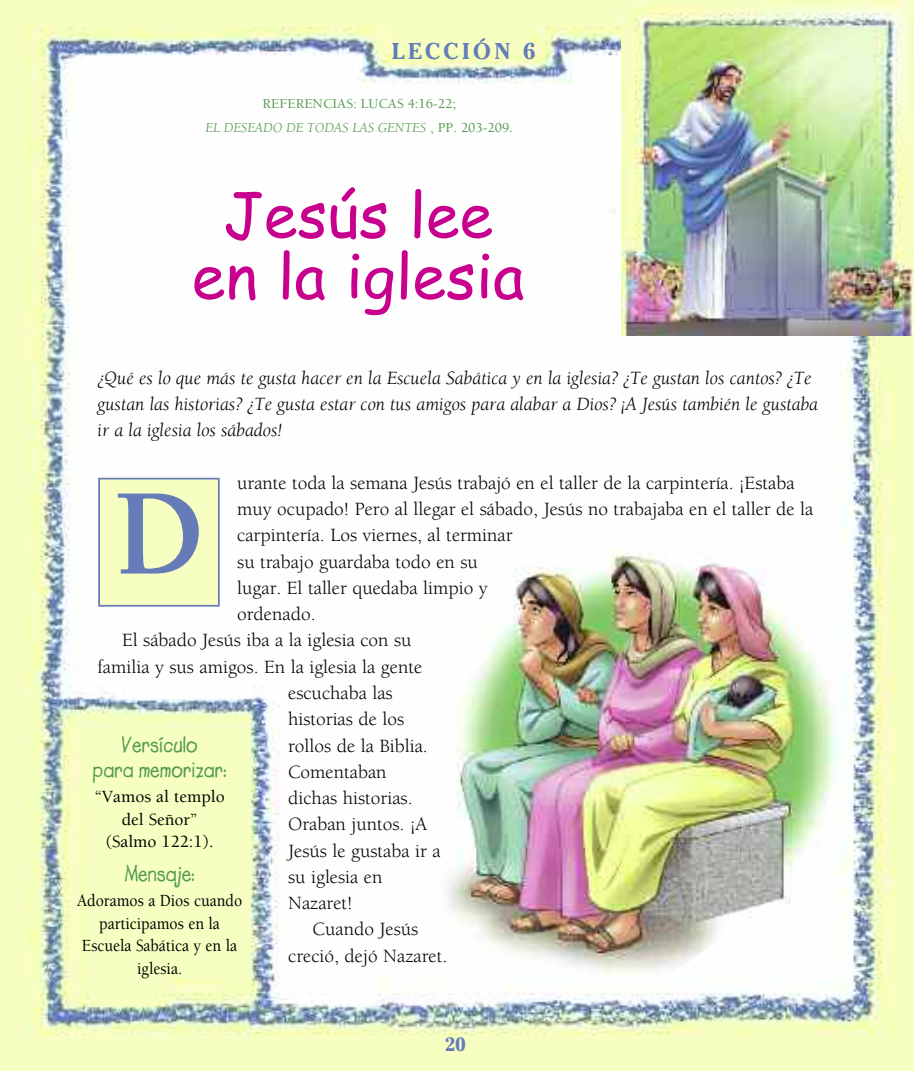
<style>
.page{position:relative;width:914px;height:1071px;background:#fff}
.page>*{position:absolute;margin:0;border:0;box-sizing:border-box;transform-origin:0 0}
.t1{font:700 126px "Berkeley";color:#657cb8}
.t2{font:61.25px/61.2px "Comic Sans MS";color:#c7008d;text-align:center}
.t3{font:700 22.75px/24.5px "Lemonade";color:#549b4d;text-align:center;scale:.9 1}
.t4{font:700 22.75px "Cheltenham";letter-spacing:.15em;color:#657cb8}
.t5{font:19.25px "Berkeley";color:#000}
.t6{font:italic 19.25px/26.2px "Berkeley";color:#000}
.t7{font:700 19.25px "Cheltenham";color:#657cb8}
.t8{font:500 17.5px/22.8px "Berkeley";color:#000;text-align:center;scale:.9 1}
.t9{font:500 17.5px/22.8px "Berkeley";color:#000;text-align:center}
.t10{font:500 14px/24.5px "Berkeley";color:#549b4d;text-align:center}
.s1{font-weight:400;font-style:italic}
</style>
<div class="page">
<img style="left:0;top:0;width:914px;height:1071px">
<div style="left:100px;top:480px;width:118px;height:125px;background:#f6ffc1"></div>
<div style="left:98px;top:478px;width:122px;height:129px;border:2px solid #657cb8"></div>
<img style="left:621px;top:0;width:292px;height:335px">
<img style="left:430px;top:540px;width:413px;height:443px">
<p class="t4" style="left:392px;top:43px;width:145px">LECCIÓN 6</p>
<p class="t10" style="left:205px;top:92px;width:309px">REFERENCIAS: LUCAS 4:16-22;<br><span class="s1">EL DESEADO DE TODAS LAS GENTES</span> , PP. 203-209.</p>
<h2 class="t2" style="left:192px;top:185px;width:334px">Jesús lee en la iglesia</h2>
<p class="t6" style="left:97px;top:366px;width:722px">¿Qué es lo que más te gusta hacer en la Escuela Sabática y en la iglesia? ¿Te gustan los cantos? ¿Te gustan las historias? ¿Te gusta estar con tus amigos para alabar a Dios? ¡A Jesús también le gustaba ir a la iglesia los sábados!</p>
<p class="t5" style="left:237px;top:475px;width:559px">urante toda la semana Jesús trabajó en el taller de la carpintería. ¡Estaba</p>
<p class="t5" style="left:237px;top:502px;width:577px">muy ocupado! Pero al llegar el sábado, Jesús no trabajaba en el taller de la</p>
<p class="t5" style="left:237px;top:528px;width:277px">carpintería. Los viernes, al terminar</p>
<p class="t5" style="left:237px;top:554px;width:242px">su trabajo guardaba todo en su</p>
<p class="t5" style="left:237px;top:580px;width:252px">lugar. El taller quedaba limpio y</p>
<p class="t5" style="left:237px;top:607px;width:80px">ordenado.</p>
<p class="t5" style="left:122px;top:633px;width:291px">El sábado Jesús iba a la iglesia con su</p>
<p class="t5" style="left:97px;top:659px;width:326px">familia y sus amigos. En la iglesia la gente</p>
<p class="t5" style="left:288px;top:685px;width:106px">escuchaba las</p>
<p class="t5" style="left:288px;top:712px;width:118px">historias de los</p>
<p class="t5" style="left:288px;top:738px;width:141px">rollos de la Biblia.</p>
<p class="t5" style="left:288px;top:764px;width:100px">Comentaban</p>
<p class="t5" style="left:288px;top:790px;width:126px">dichas historias.</p>
<p class="t5" style="left:288px;top:817px;width:140px">Oraban juntos. ¡A</p>
<p class="t5" style="left:288px;top:843px;width:154px">Jesús le gustaba ir a</p>
<p class="t5" style="left:288px;top:869px;width:96px">su iglesia en</p>
<p class="t5" style="left:288px;top:895px;width:66px">Nazaret!</p>
<p class="t5" style="left:312px;top:922px;width:107px">Cuando Jesús</p>
<p class="t5" style="left:288px;top:948px;width:161px">creció, dejó Nazaret.</p>
<h1 class="t1" style="left:113px;top:485px;width:92px">D</h1>
<p class="t3" style="left:93px;top:732px;width:150px">Versículo<br>para memorizar:</p>
<p class="t9" style="left:94px;top:786px;width:132px">“Vamos al templo del Señor” (Salmo 122:1).</p>
<p class="t3" style="left:124px;top:860px;width:80px">Mensaje:</p>
<p class="t8" style="left:77px;top:890px;width:185px">Adoramos a Dios cuando participamos en la<br>Escuela Sabática y en la iglesia.</p>
<p class="t7" style="left:444px;top:1037px;width:23px">20</p>
</div>
